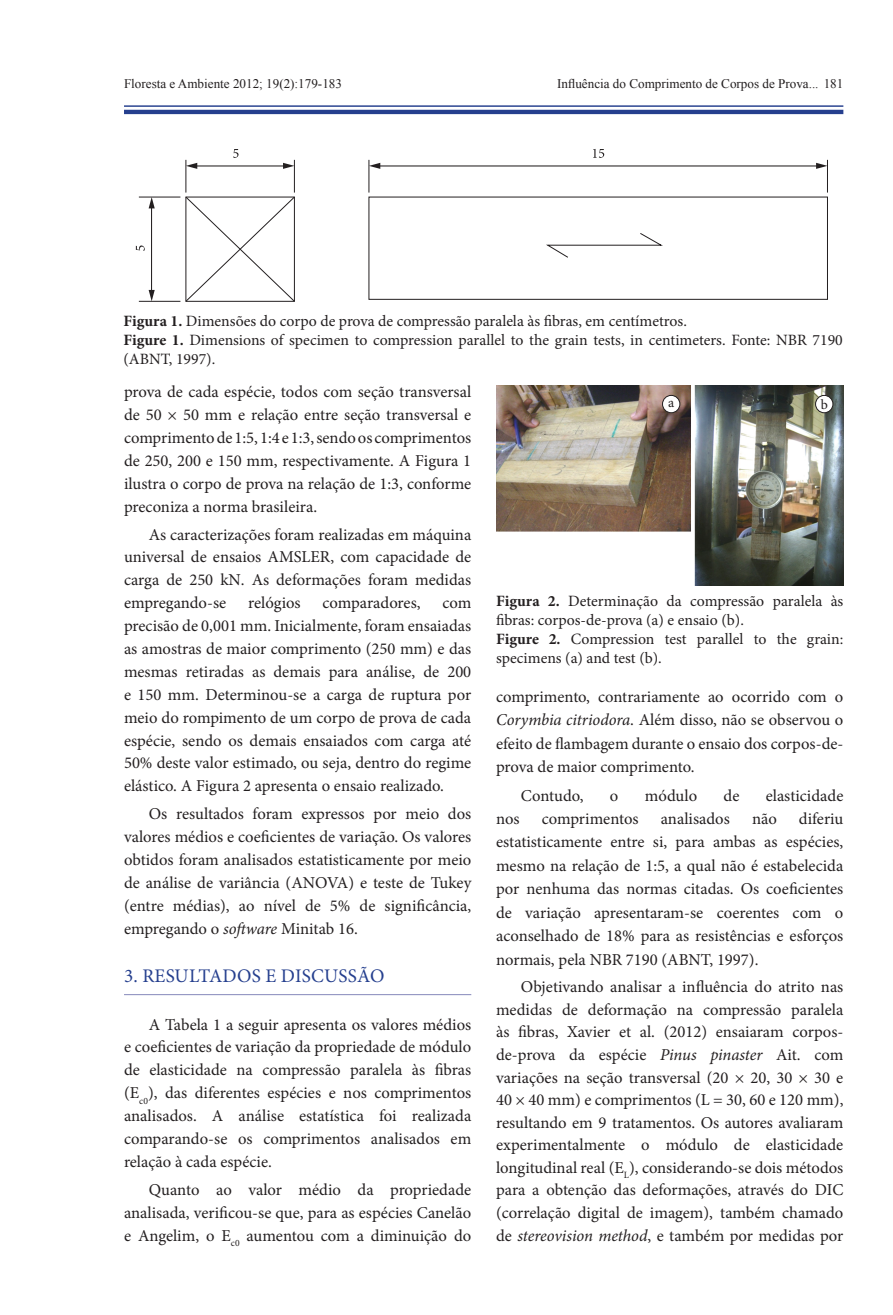
<style>
.page{position:relative;width:893px;height:1315px;background:#fff}
.page>*{position:absolute;margin:0;border:0;box-sizing:border-box;transform-origin:0 0}
.t1{font:19.25px "Minion Pro";letter-spacing:.01em;color:#253f8e}
.Corpo{font:16.62px/22.9px "Minion Pro";color:#231f20;text-align:justify}
._1__Legenda_figura{font:15.75px/18.9px "Minion Pro";color:#231f20}
.t2{font:14px "Minion Pro";color:#231f20}
.Cabeçalho_B{font:13.12px "Times New Roman";color:#231f20}
.s1{font-weight:700}
.s2{font-style:italic}
</style>
<div class="page">
<hr style="left:124px;top:110px;width:719px;height:4px;background:#253f8e">
<hr style="left:124px;top:105px;width:719px;height:2px;background:#253f8e">
<hr style="left:124px;top:994px;width:347px;height:1px;background:#8688ba">
<svg style="left:185px;top:196px;width:110px;height:106px"></svg>
<hr style="left:185px;top:160px;width:1px;height:33px;background:#231f20">
<hr style="left:294px;top:160px;width:1px;height:33px;background:#231f20">
<hr style="left:195px;top:165px;width:90px;height:1px;background:#231f20">
<svg style="left:186px;top:163px;width:11px;height:6px"></svg>
<svg style="left:283px;top:163px;width:11px;height:6px"></svg>
<hr style="left:368px;top:160px;width:1px;height:33px;background:#231f20">
<hr style="left:827px;top:160px;width:1px;height:33px;background:#231f20">
<hr style="left:378px;top:165px;width:440px;height:1px;background:#231f20">
<svg style="left:369px;top:163px;width:11px;height:6px"></svg>
<svg style="left:816px;top:163px;width:11px;height:6px"></svg>
<hr style="left:139px;top:197px;width:41px;height:1px;background:#231f20">
<hr style="left:139px;top:301px;width:41px;height:1px;background:#231f20">
<hr style="left:151px;top:206px;width:1px;height:86px;background:#231f20">
<svg style="left:149px;top:197px;width:6px;height:11px"></svg>
<svg style="left:149px;top:290px;width:6px;height:11px"></svg>
<div style="left:368px;top:197px;width:460px;height:103px;border:1px solid #231f20"></div>
<svg style="left:546px;top:233px;width:117px;height:25px"></svg>
<svg style="left:233px;top:149px;width:6px;height:9px"></svg>
<svg style="left:136px;top:245px;width:9px;height:6px"></svg>
<svg style="left:593px;top:149px;width:11px;height:9px"></svg>
<img style="left:496px;top:385px;width:347px;height:200px">
<div style="left:662px;top:395px;width:18px;height:18px;background:#fff;border-radius:50%"></div>
<div style="left:662px;top:395px;width:18px;height:18px;border:1px solid #231f20;border-radius:50%"></div>
<div style="left:815px;top:395px;width:18px;height:18px;background:#fff;border-radius:50%"></div>
<div style="left:815px;top:395px;width:18px;height:18px;border:1px solid #231f20;border-radius:50%"></div>
<p class="Cabeçalho_B" style="left:124px;top:75px;width:219px">Floresta e Ambiente 2012; 19(2):179-183</p>
<p class="Cabeçalho_B" style="left:557px;top:75px;width:288px">Influência do Comprimento de Corpos de Prova... 181</p>
<p class="_1__Legenda_figura" style="left:123px;top:312px;width:565px"><span class="s1">Figura 1.</span> Dimensões do corpo de prova de compressão paralela às fibras, em centímetros.</p>
<p class="_1__Legenda_figura" style="left:123px;top:331px;width:721px"><span class="s1">Figure 1.</span> Dimensions of specimen to compression parallel to the grain tests, in centimeters. Fonte: NBR 7190 (ABNT, 1997).</p>
<p class="t2" style="left:668px;top:393px;width:8px">a</p>
<p class="t2" style="left:821px;top:395px;width:9px">b</p>
<p class="Corpo" style="left:124px;top:380px;width:349px">prova de cada espécie, todos com seção transversal de 50 × 50 mm e relação entre seção transversal e comprimento de 1:5, 1:4 e 1:3, sendo os comprimentos de 250, 200 e 150 mm, respectivamente. A Figura 1 ilustra o corpo de prova na relação de 1:3, conforme preconiza a norma brasileira.</p>
<p class="Corpo" style="left:124px;top:523px;width:349px;text-indent:25px">As caracterizações foram realizadas em máquina universal de ensaios AMSLER, com capacidade de carga de 250 kN. As deformações foram medidas empregando-se</p>
<p class="_1__Legenda_figura" style="left:496px;top:592px;width:349px"><span class="s1">Figura 2.</span> Determinação da compressão paralela às fibras: corpos-de-prova (a) e ensaio (b).</p>
<p class="_1__Legenda_figura" style="left:496px;top:630px;width:349px"><span class="s1">Figure 2.</span> Compression test parallel to the grain: specimens (a) and test (b).</p>
<p class="Corpo" style="left:248px;top:591px;width:54px">relógios</p>
<p class="Corpo" style="left:323px;top:591px;width:99px">comparadores,</p>
<p class="Corpo" style="left:124px;top:591px;width:349px;text-indent:318px">com precisão de 0,001 mm. Inicialmente, foram ensaiadas as amostras de maior comprimento (250 mm) e das mesmas retiradas as demais para análise, de 200 e 150 mm. Determinou-se a carga de ruptura por meio do rompimento de um corpo de prova de cada espécie, sendo os demais ensaiados com carga até 50% deste valor estimado, ou seja, dentro do regime elástico. A Figura 2 apresenta o ensaio realizado.</p>
<p class="Corpo" style="left:124px;top:802px;width:349px;text-indent:25px">Os resultados foram expressos por meio dos valores médios e coeficientes de variação. Os valores obtidos foram analisados estatisticamente por meio de análise de variância (ANOVA) e teste de Tukey (entre médias), ao nível de 5% de significância, empregando o <span class="s2">software</span> Minitab 16.</p>
<p class="t1" style="left:124px;top:962px;width:262px">3. RESULTADOS E DISCUSSÃO</p>
<p class="Corpo" style="left:124px;top:1012px;width:349px;text-indent:25px">A Tabela 1 a seguir apresenta os valores médios e coeficientes de variação da propriedade de módulo de elasticidade na compressão paralela às fibras (E<sub>c0</sub>), das diferentes espécies e nos comprimentos analisados. A análise estatística foi realizada comparando-se os comprimentos analisados em relação à cada espécie.</p>
<p class="Corpo" style="left:124px;top:1178px;width:349px;text-indent:25px">Quanto ao valor médio da propriedade analisada, verificou-se que, para as espécies Canelão e Angelim, o E<sub>c0</sub> aumentou com a diminuição do</p>
<p class="Corpo" style="left:496px;top:685px;width:349px;line-height:23.4px">comprimento, contrariamente ao ocorrido com o <span class="s2">Corymbia citriodora</span>. Além disso, não se observou o efeito de flambagem durante o ensaio dos corpos-de&shy;prova de maior comprimento.</p>
<p class="Corpo" style="left:521px;top:784px;width:64px">Contudo,</p>
<p class="Corpo" style="left:610px;top:784px;width:10px">o</p>
<p class="Corpo" style="left:645px;top:784px;width:54px">módulo</p>
<p class="Corpo" style="left:724px;top:784px;width:17px">de</p>
<p class="Corpo" style="left:766px;top:784px;width:79px">elasticidade</p>
<p class="Corpo" style="left:496px;top:807px;width:25px">nos</p>
<p class="Corpo" style="left:542px;top:807px;width:98px">comprimentos</p>
<p class="Corpo" style="left:661px;top:807px;width:71px">analisados</p>
<p class="Corpo" style="left:752px;top:807px;width:26px">não</p>
<p class="Corpo" style="left:496px;top:807px;width:349px;line-height:23.4px;text-indent:303px">diferiu estatisticamente entre si, para ambas as espécies, mesmo na relação de 1:5, a qual não é estabelecida por nenhuma das normas citadas. Os coeficientes de variação apresentaram-se coerentes com o aconselhado de 18% para as resistências e esforços normais, pela NBR 7190 (ABNT, 1997).</p>
<p class="Corpo" style="left:496px;top:975px;width:349px;text-indent:25px">Objetivando analisar a influência do atrito nas medidas de deformação na compressão paralela às fibras, Xavier et al. (2012) ensaiaram corpos&shy;de-prova da espécie <span class="s2">Pinus pinaster</span> Ait. com variações na seção transversal (20 × 20, 30 × 30 e 40 × 40 mm) e comprimentos (L = 30, 60 e 120 mm), resultando em 9 tratamentos. Os autores avaliaram experimentalmente o módulo de elasticidade longitudinal real (E<sub>L</sub>), considerando-se dois métodos para a obtenção das deformações, através do DIC (correlação digital de imagem), também chamado de <span class="s2">stereovision method</span>, e também por medidas por</p>
</div>
